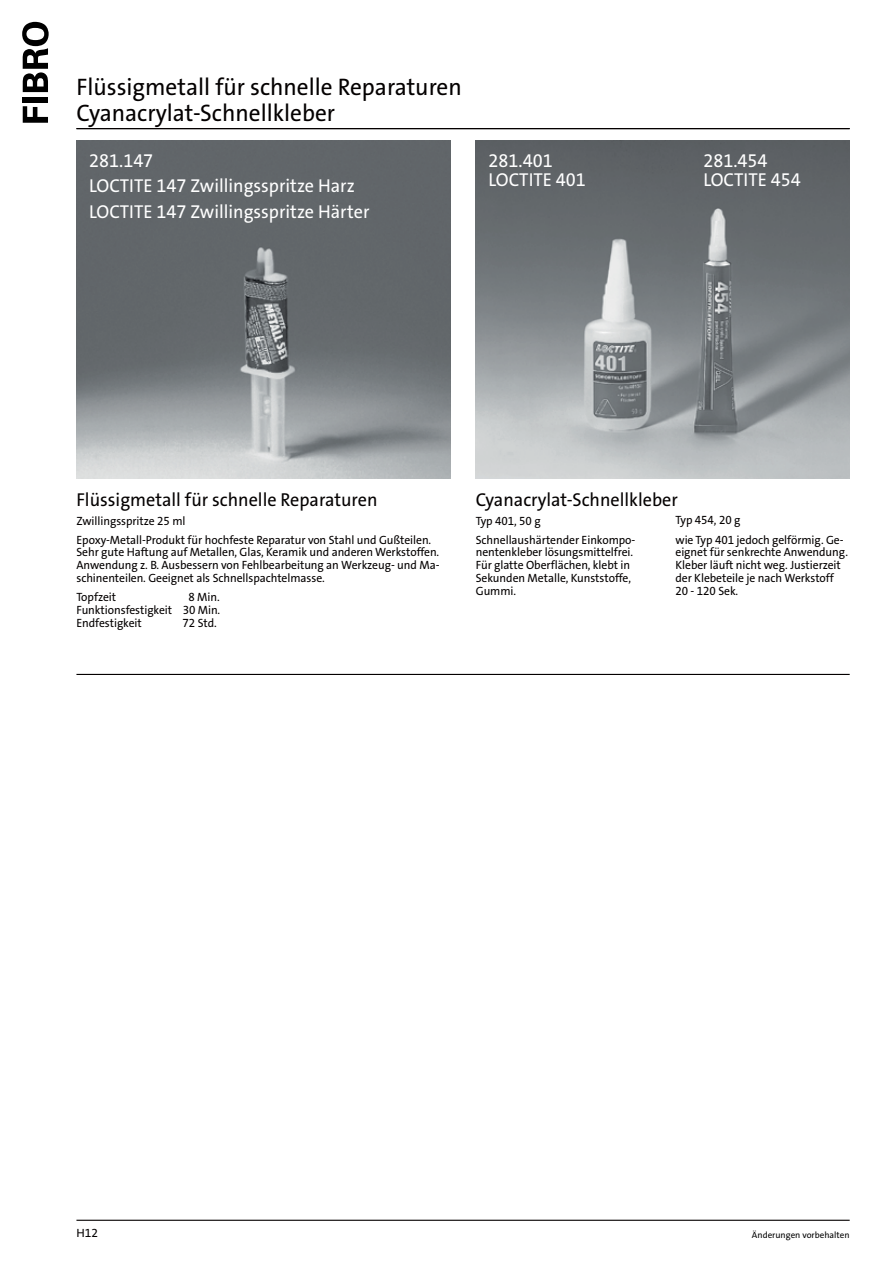
<style>
.page{position:relative;width:893px;height:1263px;background:#fff}
.page>*{position:absolute;margin:0;border:0;box-sizing:border-box;transform-origin:0 0}
.t1{font:24px/25.5px "The Sans LP5 Plain";color:#040000}
.t2{font:18.75px/25.5px "The Sans LP5 Plain";color:#fff}
.t3{font:18.75px "The Sans LP5 Plain";color:#040000}
.t4{font:12px/12.8px "The Sans LP5 Plain";letter-spacing:-.005em;color:#040000}
.t5{font:9px "The Sans LP5 Plain";color:#000}
</style>
<div class="page">
<svg style="left:23px;top:106px;width:25px;height:17px"></svg>
<div style="left:23px;top:97px;width:25px;height:6px;background:#000"></div>
<svg style="left:22px;top:22px;width:27px;height:70px"></svg>
<hr style="left:76px;top:1220px;width:774px;height:1px;background:#040000">
<hr style="left:76px;top:128px;width:774px;height:1px;background:#040000">
<img style="left:76px;top:141px;width:374px;height:338px">
<img style="left:476px;top:141px;width:374px;height:338px">
<hr style="left:76px;top:674px;width:774px;height:1px;background:#040000">
<h1 class="t1" style="left:76px;top:76px;width:387px">Flüssigmetall für schnelle Reparaturen<br>Cyanacrylat-Schnellkleber</h1>
<h2 class="t2" style="left:89px;top:149px;width:282px">281.147<br>LOCTITE 147 Zwillingsspritze Harz<br>LOCTITE 147 Zwillingsspritze Härter</h2>
<h2 class="t2" style="left:488px;top:149px;width:66px">281.401</h2>
<h2 class="t2" style="left:703px;top:149px;width:66px">281.454</h2>
<h2 class="t2" style="left:488px;top:168px;width:99px">LOCTITE 401</h2>
<h2 class="t2" style="left:703px;top:168px;width:99px">LOCTITE 454</h2>
<h2 class="t3" style="left:76px;top:491px;width:303px">Flüssigmetall für schnelle Reparaturen</h2>
<p class="t4" style="left:76px;top:512px;width:356px;line-height:19px">Zwillingsspritze 25 ml<br>Epoxy-Metall-Produkt für hochfeste Reparatur von Stahl und Gußteilen.</p>
<p class="t4" style="left:76px;top:547px;width:365px;text-align:justify">Sehr gute Haftung auf Metallen, Glas, Keramik und anderen Werkstoffen.<br>Anwendung z. B. Ausbessern von Fehlbearbeitung an Werkzeug- und Ma&shy;schinenteilen. Geeignet als Schnellspachtelmasse.</p>
<p class="t4" style="left:76px;top:592px;width:41px">Topfzeit</p>
<p class="t4" style="left:76px;top:592px;width:145px;text-align:justify;text-indent:112px">8 Min.<br>Funktionsfestigkeit 30 Min.<br>Endfestigkeit</p>
<p class="t4" style="left:183px;top:617px;width:36px">72 Std.</p>
<h2 class="t3" style="left:476px;top:491px;width:204px">Cyanacrylat-Schnellkleber</h2>
<p class="t4" style="left:476px;top:512px;width:161px;line-height:19px">Typ 401, 50 g<br>Schnellaushärtender Einkompo-</p>
<p class="t4" style="left:476px;top:547px;width:159px">nentenkleber lösungsmittelfrei.<br>Für glatte Oberflächen, klebt in<br>Sekunden Metalle, Kunststoffe,<br>Gummi.</p>
<p class="t4" style="left:675px;top:512px;width:170px;line-height:19px">Typ 454, 20 g<br>wie Typ 401 jedoch gelförmig. Ge-</p>
<p class="t4" style="left:675px;top:547px;width:174px">eignet für senkrechte Anwendung.<br>Kleber läuft nicht weg. Justierzeit der Klebeteile je nach Werkstoff<br>20 - 120 Sek.</p>
<p class="t4" style="left:77px;top:1228px;width:23px">H12</p>
<p class="t5" style="left:752px;top:1231px;width:99px">Änderungen vorbehalten</p>
</div>
